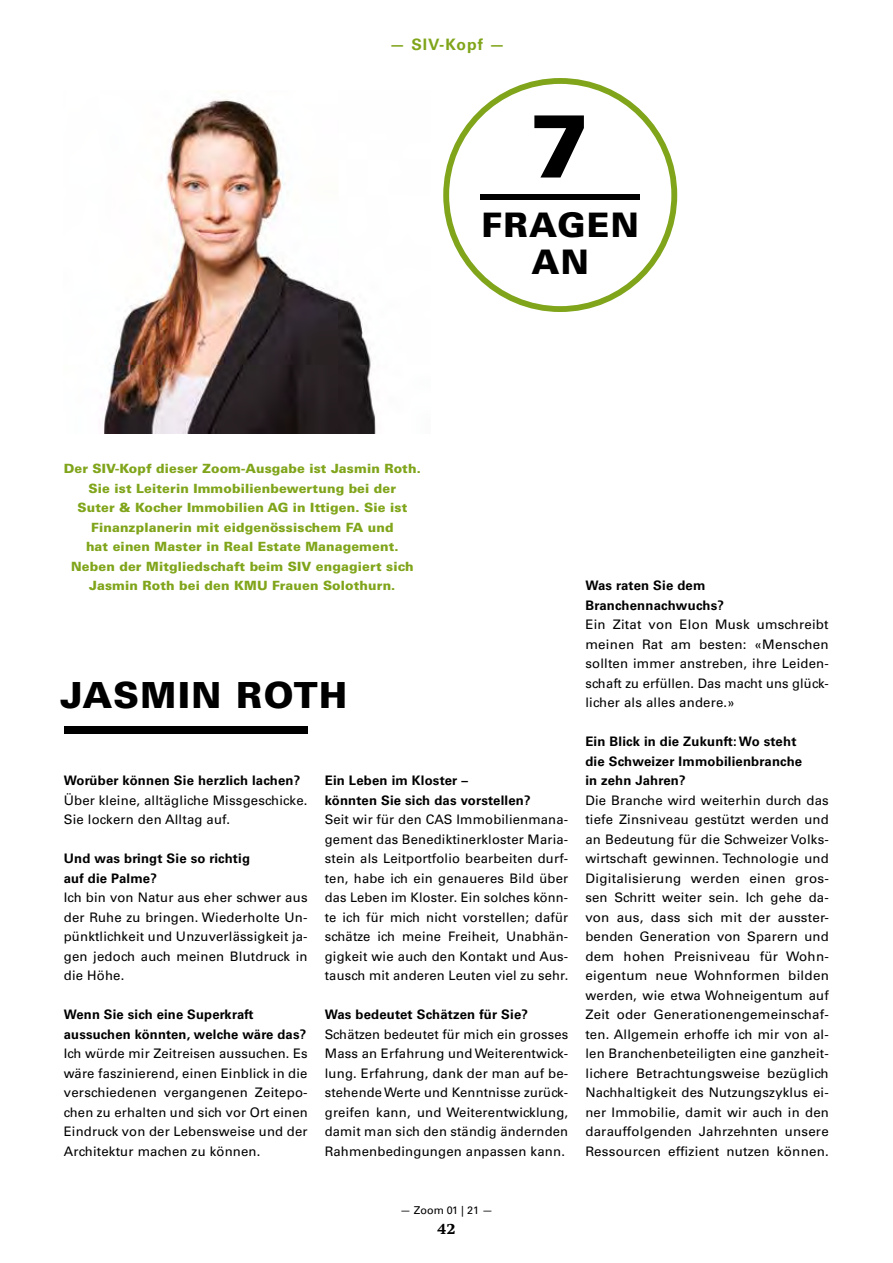
<style>
.page{position:relative;width:893px;height:1263px;background:#fff}
.page>*{position:absolute;margin:0;border:0;box-sizing:border-box;transform-origin:0 0}
.t1{font:900 89.85px "Univers LT Std";color:#000}
.t2{font:900 36px "Univers LT Std";letter-spacing:.04em;color:#000}
.t3{font:900 33.9px/37.2px "Univers LT Std";letter-spacing:.04em;color:#000;text-align:center}
.t4{font:700 15.75px "Univers LT Std";letter-spacing:.06em;color:#80a51b}
.t5{font:800 15.75px "Swift";color:#000}
.t6{font:13.2px/19.5px "Univers LT Std";letter-spacing:.015em;color:#000;text-align:justify}
.t7{font:700 13.2px/19.5px "Univers LT Std";letter-spacing:.015em;color:#000}
.t8{font:900 12.75px/19.5px "Univers LT Std";letter-spacing:.01em;color:#80a51b;text-align:center}
.t9{font:10.8px "Univers LT Std";color:#000}
</style>
<div class="page">
<div style="left:443px;top:78px;width:234px;height:234px;border:6px solid #80a51b;border-radius:50%"></div>
<div style="left:480px;top:194px;width:159px;height:6px;background:#000"></div>
<div style="left:64px;top:727px;width:244px;height:7px;background:#000"></div>
<img style="left:104px;top:99px;width:272px;height:335px">
<p class="t4" style="left:389px;top:35px;width:117px">— SIV-Kopf —</p>
<h1 class="t1" style="left:530px;top:89px;width:61px">7</h1>
<h3 class="t3" style="left:481px;top:205px;width:159px">FRAGEN<br>AN</h3>
<p class="t8" style="left:64px;top:459px;width:359px">Der SIV-Kopf dieser Zoom-Ausgabe ist Jasmin Roth.<br>Sie ist Leiterin Immobilienbewertung bei der<br>Suter &amp; Kocher Immobilien AG in Ittigen. Sie ist Finanzplanerin mit eidgenössischem FA und<br>hat einen Master in Real Estate Management.<br>Neben der Mitgliedschaft beim SIV engagiert sich Jasmin Roth bei den KMU Frauen Solothurn.</p>
<h2 class="t2" style="left:61px;top:672px;width:288px">JASMIN ROTH</h2>
<p class="t7" style="left:64px;top:771px;width:238px">Worüber können Sie herzlich lachen?</p>
<p class="t6" style="left:64px;top:790px;width:245px">Über kleine, alltägliche Missgeschicke.<br>Sie lockern den Alltag auf.</p>
<p class="t7" style="left:64px;top:849px;width:188px">Und was bringt Sie so richtig auf die Palme?</p>
<p class="t6" style="left:64px;top:888px;width:245px">Ich bin von Natur aus eher schwer aus der Ruhe zu bringen. Wiederholte Un&shy;pünktlichkeit und Unzuverlässigkeit ja&shy;gen jedoch auch meinen Blutdruck in die Höhe.</p>
<p class="t7" style="left:64px;top:1005px;width:244px">Wenn Sie sich eine Superkraft aussuchen könnten, welche wäre das?</p>
<p class="t6" style="left:64px;top:1044px;width:245px">Ich würde mir Zeitreisen aussuchen. Es wäre faszinierend, einen Einblick in die verschiedenen vergangenen Zeitepo&shy;chen zu erhalten und sich vor Ort einen Eindruck von der Lebensweise und der Architektur machen zu können.</p>
<p class="t7" style="left:325px;top:771px;width:207px">Ein Leben im Kloster –<br>könnten Sie sich das vorstellen?</p>
<p class="t6" style="left:325px;top:810px;width:245px">Seit wir für den CAS Immobilienmana&shy;gement das Benediktinerkloster Maria&shy;stein als Leitportfolio bearbeiten durf&shy;ten, habe ich ein genaueres Bild über das Leben im Kloster. Ein solches könn&shy;te ich für mich nicht vorstellen; dafür schätze ich meine Freiheit, Unabhän&shy;gigkeit wie auch den Kontakt und Aus&shy;tausch mit anderen Leuten viel zu sehr.</p>
<p class="t7" style="left:325px;top:1005px;width:205px">Was bedeutet Schätzen für Sie?</p>
<p class="t6" style="left:325px;top:1024px;width:245px">Schätzen bedeutet für mich ein grosses Mass an Erfahrung und Weiterentwick&shy;lung. Erfahrung, dank der man auf be&shy;stehende Werte und Kenntnisse zurück&shy;greifen kann, und Weiterentwicklung, damit man sich den ständig ändernden Rahmenbedingungen anpassen kann.</p>
<p class="t7" style="left:585px;top:576px;width:140px">Was raten Sie dem<br>Branchennachwuchs?</p>
<p class="t6" style="left:585px;top:615px;width:245px">Ein Zitat von Elon Musk umschreibt meinen Rat am besten: «Menschen sollten immer anstreben, ihre Leiden&shy;schaft zu erfüllen. Das macht uns glück&shy;licher als alles andere.»</p>
<p class="t7" style="left:585px;top:732px;width:218px">Ein Blick in die Zukunft: Wo steht die Schweizer Immobilienbranche in zehn Jahren?</p>
<p class="t6" style="left:585px;top:790px;width:245px">Die Branche wird weiterhin durch das tiefe Zinsniveau gestützt werden und an Bedeutung für die Schweizer Volks&shy;wirtschaft gewinnen. Technologie und Digitalisierung werden einen gros&shy;sen Schritt weiter sein. Ich gehe da&shy;von aus, dass sich mit der ausster&shy;benden Generation von Sparern und dem hohen Preisniveau für Wohn&shy;eigentum neue Wohnformen bilden werden, wie etwa Wohneigentum auf Zeit oder Generationengemeinschaf&shy;ten. Allgemein erhoffe ich mir von al&shy;len Branchenbeteiligten eine ganzheit&shy;lichere Betrachtungsweise bezüglich Nachhaltigkeit des Nutzungszyklus ei&shy;ner Immobilie, damit wir auch in den darauffolgenden Jahrzehnten unsere Ressourcen effizient nutzen können.</p>
<p class="t9" style="left:400px;top:1204px;width:94px">— Zoom 01 | 21 —</p>
<p class="t5" style="left:437px;top:1220px;width:20px">42</p>
</div>
